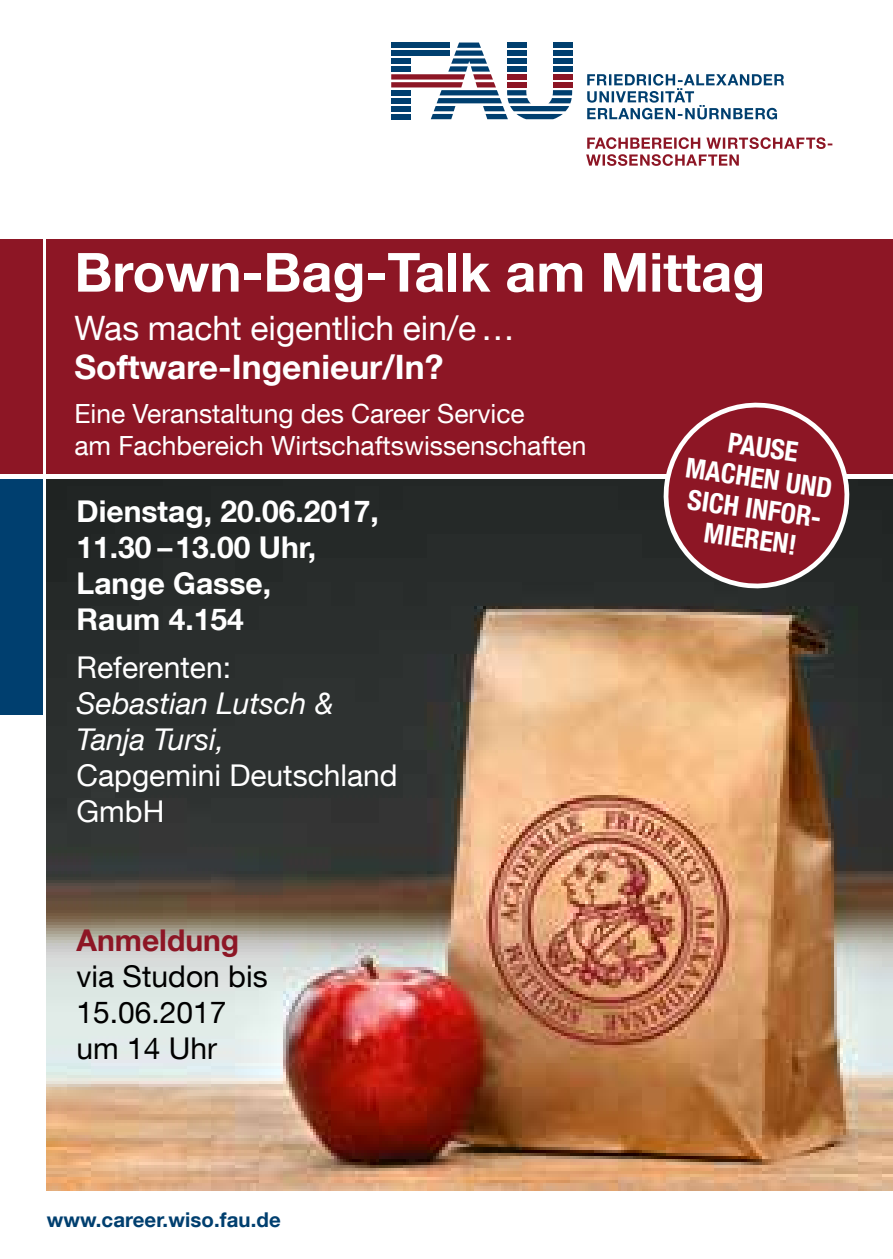
<style>
.page{position:relative;width:893px;height:1259px;background:#fff}
.page>*{position:absolute;margin:0;border:0;box-sizing:border-box;transform-origin:0 0}
.t1{font:700 54px "Helvetica Neue LT Com";color:#fff}
.t2{font:33.6px "Helvetica Neue LT Com";color:#fff}
.t3{font:700 33.6px "Helvetica Neue LT Com";color:#fff}
.t4{font:700 30px/36px "Helvetica Neue LT Com";color:#fff}
.t5{font:30px/36px "Helvetica Neue LT Com";color:#fff}
.t6{font:30px/36px "Helvetica Neue LT Com";color:#000}
.t7{font:italic 30px/36px "Helvetica Neue LT Com";color:#fff}
.t8{font:700 30px "Helvetica Neue LT Com";color:#8d1625}
.t9{font:700 condensed 27.6px/30.6px "Helvetica Neue LT Com";color:#fff;text-align:center}
.t10{font:26.4px/31.5px "Helvetica Neue LT Com";color:#fff}
.t11{font:700 20.4px "Helvetica Neue LT Com";letter-spacing:.005em;color:#003f6f}
</style>
<div class="page">
<img style="left:47px;top:479px;width:846px;height:712px">
<div style="left:47px;top:238px;width:846px;height:238px;background:#8d1625"></div>
<div style="left:0;top:238px;width:43px;height:238px;background:#8d1625"></div>
<div style="left:0;top:476px;width:43px;height:238px;background:#003f6f"></div>
<hr style="left:0;top:474px;width:893px;height:4px;background:#fff">
<svg style="left:586px;top:137px;width:246px;height:29px"></svg>
<svg style="left:587px;top:74px;width:197px;height:45px"></svg>
<svg style="left:391px;top:43px;width:181px;height:76px"></svg>
<svg style="left:655px;top:402px;width:203px;height:190px"></svg>
<h1 class="t1" style="left:74px;top:238px;width:692px">Brown-Bag-Talk am Mittag</h1>
<p class="t2" style="left:74px;top:307px;width:442px">Was macht eigentlich ein/e …</p>
<p class="t3" style="left:74px;top:345px;width:370px">Software-Ingenieur/In?</p>
<p class="t10" style="left:74px;top:397px;width:513px">Eine Veranstaltung des Career Service<br>am Fachbereich Wirtschaftswissenschaften</p>
<p class="t9" style="left:692px;top:422px;width:149px;rotate:8deg">PAUSE<br>MACHEN UND<br>SICH INFOR-<br>MIEREN!</p>
<p class="t4" style="left:77px;top:492px;width:304px">Dienstag, 20.06.2017,<br>11.30 –13.00 Uhr,<br>Lange Gasse,<br>Raum 4.154</p>
<p class="t5" style="left:77px;top:649px;width:156px">Referenten:</p>
<p class="t7" style="left:77px;top:685px;width:259px">Sebastian Lutsch &amp;<br>Tanja Tursi,</p>
<p class="t5" style="left:77px;top:757px;width:323px">Capgemini Deutschland<br>GmbH</p>
<p class="t8" style="left:77px;top:921px;width:164px">Anmeldung</p>
<p class="t6" style="left:77px;top:958px;width:193px">via Studon bis<br>15.06.2017 um 14 Uhr</p>
<p class="t11" style="left:47px;top:1206px;width:236px">www.career.wiso.fau.de</p>
</div>
